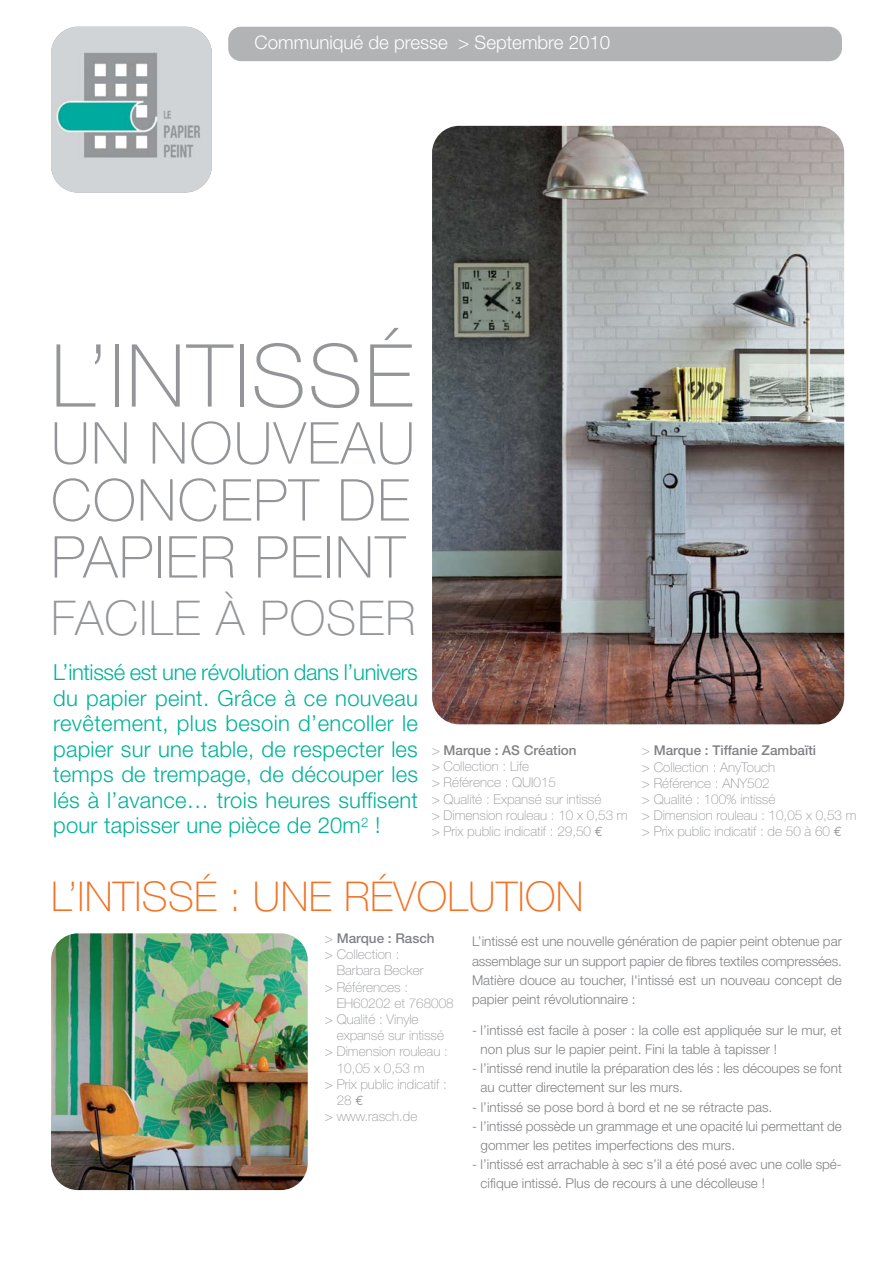
<style>
.page{position:relative;width:893px;height:1263px;background:#fff}
.page>*{position:absolute;margin:0;border:0;box-sizing:border-box;transform-origin:0 0}
.t1{font:100 87px "Helvetica Neue";letter-spacing:.025em;color:#939598}
.t2{font:100 57.9px/57px "Helvetica Neue";letter-spacing:.025em;color:#939598;text-align:justify}
.t3{font:100 48px "Helvetica Neue";letter-spacing:.025em;color:#939598}
.t4{font:100 41.1px "Helvetica Neue";letter-spacing:.01em;color:#f37121}
.t5{font:300 22.05px/25.5px "Helvetica Neue";letter-spacing:.01em;color:#00b398;text-align:justify}
.t6{font:300 18.75px "Helvetica Neue";color:#fff}
.t7{font:13.5px/19.2px "Helvetica Neue Light TT";color:#808285}
.t8{font:100 13.5px/16.2px "Helvetica Neue";color:#939598}
.s1{font-weight:500;color:#808285}
.s2{font-family:"Euro Mono";font-weight:400}
</style>
<div class="page">
<div style="left:228px;top:27px;width:614px;height:34px;background:#b1b3b5;border-radius:13px"></div>
<img style="left:51px;top:27px;width:161px;height:166px;border-radius:27px">
<img style="left:432px;top:126px;width:412px;height:598px;border-radius:27px">
<img style="left:51px;top:933px;width:257px;height:257px;border-radius:27px">
<h3 class="t6" style="left:255px;top:36px;width:357px">Communiqué de presse &gt; Septembre 2010</h3>
<h1 class="t1" style="left:51px;top:344px;width:364px">L’INTISSÉ</h1>
<h2 class="t2" style="left:51px;top:420px;width:366px">UN NOUVEAU CONCEPT DE PAPIER PEINT</h2>
<h3 class="t3" style="left:51px;top:600px;width:366px">FACILE À POSER</h3>
<p class="t5" style="left:53px;top:662px;width:366px">L’intissé est une révolution dans l’univers du papier peint. Grâce à ce nouveau revêtement, plus besoin d’encoller le papier sur une table, de respecter les temps de trempage, de découper les lés à l’avance… trois heures suffisent pour tapisser une pièce de 20m<sup>2</sup> !</p>
<h3 class="t4" style="left:51px;top:882px;width:534px">L’INTISSÉ : UNE RÉVOLUTION</h3>
<p class="t8" style="left:432px;top:743px;width:197px">&gt; <span class="s1">Marque : AS Création<br></span>&gt; Collection : Life<br>&gt; Référence : QUI015<br>&gt; Qualité : Expansé sur intissé<br>&gt; Dimension rouleau : 10 x 0,53 m &gt; Prix public indicatif : 29,50 <span class="s2">€</span></p>
<p class="t8" style="left:642px;top:744px;width:216px">&gt; <span class="s1">Marque : Tiffanie Zambaïti<br></span>&gt; Collection : AnyTouch<br>&gt; Référence : ANY502<br>&gt; Qualité : 100% intissé<br>&gt; Dimension rouleau : 10,05 x 0,53 m &gt; Prix public indicatif : de 50 à 60 <span class="s2">€</span></p>
<p class="t8" style="left:325px;top:931px;width:111px">&gt; <span class="s1">Marque : Rasch </span>&gt; Collection :</p>
<p class="t8" style="left:325px;top:964px;width:100px;text-indent:12px">Barbara Becker &gt; Références :</p>
<p class="t8" style="left:325px;top:996px;width:130px;text-indent:12px">EH60202 et 768008 &gt; Qualité : Vinyle</p>
<p class="t8" style="left:337px;top:1029px;width:109px">expansé sur intissé</p>
<p class="t8" style="left:325px;top:1045px;width:124px">&gt; Dimension rouleau :</p>
<p class="t8" style="left:337px;top:1061px;width:89px">10,05 x 0,53 m</p>
<p class="t8" style="left:325px;top:1077px;width:123px">&gt; Prix public indicatif :</p>
<p class="t8" style="left:337px;top:1093px;width:28px">28 <span class="s2">€</span></p>
<p class="t8" style="left:325px;top:1110px;width:94px">&gt; www.rasch.de</p>
<p class="t7" style="left:472px;top:933px;width:371px;text-align:justify">L’intissé est une nouvelle génération de papier peint obtenue par assemblage sur un support papier de fibres textiles compressées.<br>Matière douce au toucher, l'intissé est un nouveau concept de papier peint révolutionnaire :</p>
<p class="t7" style="left:481px;top:1022px;width:363px;text-indent:-9px">- l’intissé est facile à poser : la colle est appliquée sur le mur, et non plus sur le papier peint. Fini la table à tapisser !</p>
<p class="t7" style="left:481px;top:1060px;width:363px;text-indent:-9px">- l’intissé rend inutile la préparation des lés : les découpes se font au cutter directement sur les murs.</p>
<p class="t7" style="left:472px;top:1098px;width:302px">- l’intissé se pose bord à bord et ne se rétracte pas.</p>
<p class="t7" style="left:481px;top:1118px;width:363px;text-indent:-9px">- l’intissé possède un grammage et une opacité lui permettant de gommer les petites imperfections des murs.</p>
<p class="t7" style="left:481px;top:1156px;width:363px;text-indent:-9px">- l’intissé est arrachable à sec s’il a été posé avec une colle spé&shy;cifique intissé. Plus de recours à une décolleuse !</p>
</div>
